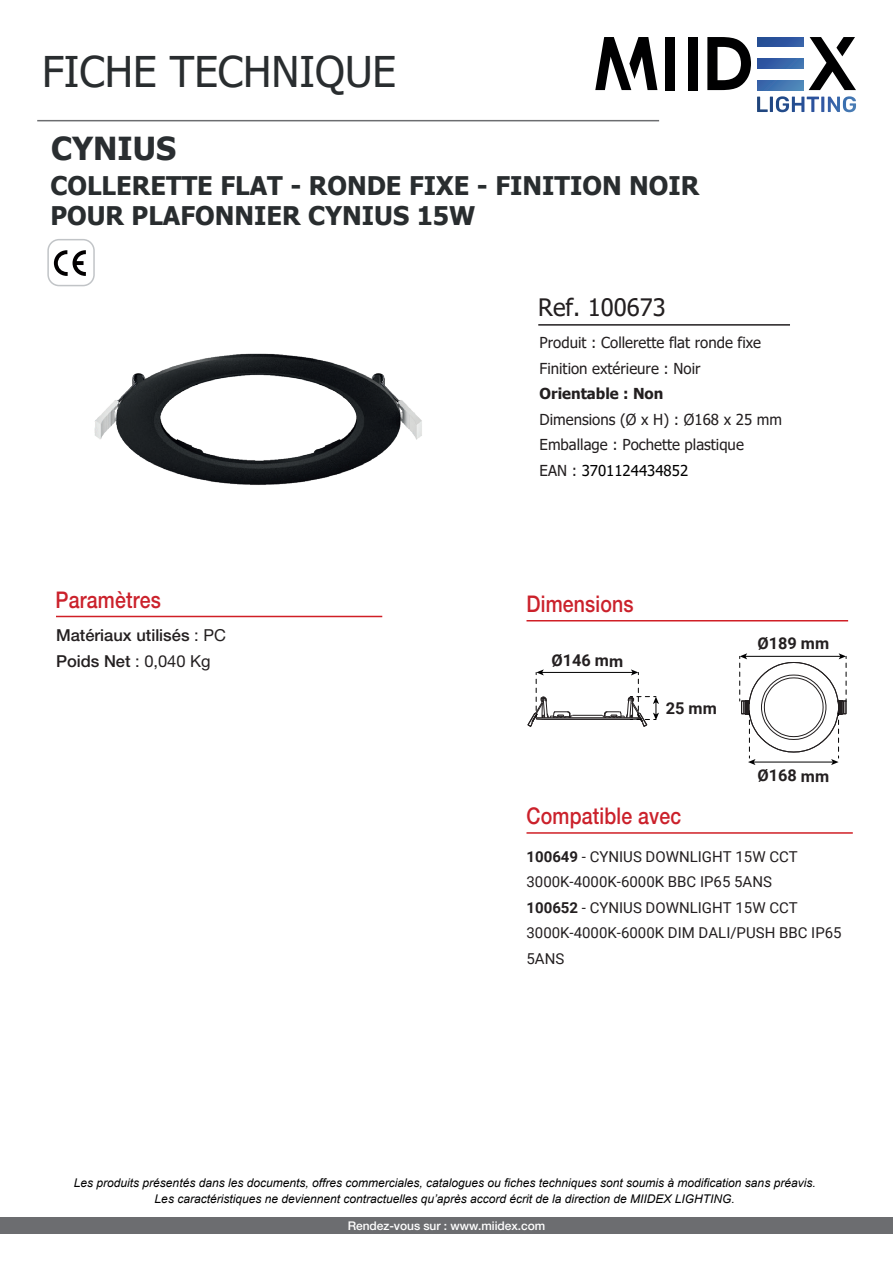
<style>
.page{position:relative;width:893px;height:1263px;background:#fff}
.page>*{position:absolute;margin:0;border:0;box-sizing:border-box;transform-origin:0 0}
.t1{font:42.3px "Tahoma";color:#292d2f}
.t2{font:700 31.65px "Tahoma";color:#2a2e31}
.t3{font:700 25.65px/30.6px "Tahoma";color:#292d2f}
.t4{font:24px "Tahoma";color:#231f20}
.t5{font:500 22.95px "Helvetica Neue LT Std";letter-spacing:.01em;color:#cb212b;scale:.85 1}
.t6{font:500 16.5px/25.5px "Helvetica Neue LT Std";color:#231f20}
.t7{font:700 16.35px "Roboto";letter-spacing:-.005em;color:#231f20}
.t8{font:15.15px/25.5px "Tahoma";color:#231f20}
.t9{font:700 15.15px "Tahoma";color:#231f20}
.t10{font:15px/25.5px "Roboto";color:#231f20}
.t11{font:15px "Tahoma";color:#000}
.t12{font:italic 12px/15.9px "Arial";color:#000001;text-align:center}
.t13{font:500 12px "Helvetica Neue LT Std";letter-spacing:-.005em;color:#fff}
.s1{font-size:15.15px;color:#231f20}
.s2{font-weight:400}
.s3{font-weight:700}
</style>
<div class="page">
<hr style="left:538px;top:324px;width:252px;height:2px;background:#231f20">
<div style="left:47px;top:239px;width:48px;height:47px;border:1px solid #c1c4c7;border-radius:11px"></div>
<svg style="left:54px;top:250px;width:32px;height:26px"></svg>
<hr style="left:56px;top:616px;width:326px;height:1px;background:#d01f26">
<hr style="left:526px;top:620px;width:322px;height:1px;background:#d01f26">
<hr style="left:526px;top:832px;width:327px;height:2px;background:#d01f26">
<svg style="left:739px;top:653px;width:108px;height:112px"></svg>
<div style="left:0;top:1217px;width:893px;height:16px;background:#6c6d70"></div>
<img style="left:94px;top:353px;width:328px;height:132px">
<hr style="left:536px;top:719px;width:102px;height:1px;background:#231f20">
<hr style="left:536px;top:717px;width:102px;height:1px;background:#231f20">
<hr style="left:572px;top:715px;width:30px;height:1px;background:#231f20">
<hr style="left:542px;top:672px;width:91px;height:1px;background:#000001">
<svg style="left:527px;top:669px;width:46px;height:58px"></svg>
<svg style="left:601px;top:669px;width:58px;height:58px"></svg>
<svg style="left:809px;top:37px;width:47px;height:53px"></svg>
<svg style="left:707px;top:37px;width:44px;height:53px"></svg>
<div style="left:688px;top:37px;width:10px;height:53px;background:#000001"></div>
<div style="left:665px;top:37px;width:10px;height:53px;background:#000001"></div>
<svg style="left:757px;top:96px;width:99px;height:16px"></svg>
<svg style="left:595px;top:37px;width:62px;height:53px"></svg>
<svg style="left:757px;top:37px;width:46px;height:9px"></svg>
<svg style="left:757px;top:59px;width:46px;height:9px"></svg>
<svg style="left:757px;top:81px;width:46px;height:9px"></svg>
<hr style="left:37px;top:120px;width:622px;height:1px;background:#6c6d70">
<h1 class="t1" style="left:42px;top:43px;width:356px">FICHE TECHNIQUE</h1>
<h2 class="t2" style="left:51px;top:126px;width:126px">CYNIUS</h2>
<h3 class="t3" style="left:50px;top:171px;width:650px">COLLERETTE FLAT - RONDE FIXE - FINITION NOIR<br>POUR PLAFONNIER CYNIUS 15W</h3>
<h3 class="t4" style="left:538px;top:291px;width:129px">Ref. 100673</h3>
<p class="t8" style="left:540px;top:331px;width:223px">Produit : Collerette flat ronde fixe<br>Finition extérieure : Noir</p>
<p class="t9" style="left:540px;top:383px;width:125px">Orientable : Non</p>
<p class="t8" style="left:540px;top:407px;width:244px">Dimensions (Ø x H) : Ø168 x 25 mm<br>Emballage : Pochette plastique</p>
<p class="t11" style="left:540px;top:460px;width:150px"><span class="s1">EAN :</span> 3701124434852</p>
<h3 class="t5" style="left:56px;top:586px;width:125px">Paramètres</h3>
<h3 class="t5" style="left:526px;top:590px;width:128px">Dimensions</h3>
<h3 class="t6" style="left:56px;top:622px;width:171px">Matériaux utilisés <span class="s2">: PC<br></span>Poids Net <span class="s2">: 0,040 Kg</span></h3>
<h3 class="t7" style="left:552px;top:649px;width:73px">Ø146 mm</h3>
<h3 class="t7" style="left:666px;top:697px;width:53px">25 mm</h3>
<h3 class="t7" style="left:758px;top:632px;width:73px">Ø189 mm</h3>
<h3 class="t7" style="left:758px;top:764px;width:73px">Ø168 mm</h3>
<h3 class="t5" style="left:526px;top:802px;width:184px">Compatible avec</h3>
<p class="t10" style="left:526px;top:843px;width:317px"><span class="s3">100649</span> - CYNIUS DOWNLIGHT 15W CCT<br>3000K-4000K-6000K BBC IP65 5ANS<br><span class="s3">100652</span> - CYNIUS DOWNLIGHT 15W CCT<br>3000K-4000K-6000K DIM DALI/PUSH BBC IP65<br>5ANS</p>
<p class="t12" style="left:74px;top:1175px;width:743px">Les produits présentés dans les documents, offres commerciales, catalogues ou fiches techniques sont soumis à modification sans préavis.<br>Les caractéristiques ne deviennent contractuelles qu’après accord écrit de la direction de MIIDEX LIGHTING.</p>
<p class="t13" style="left:348px;top:1218px;width:199px">Rendez-vous sur : www.miidex.com</p>
</div>
